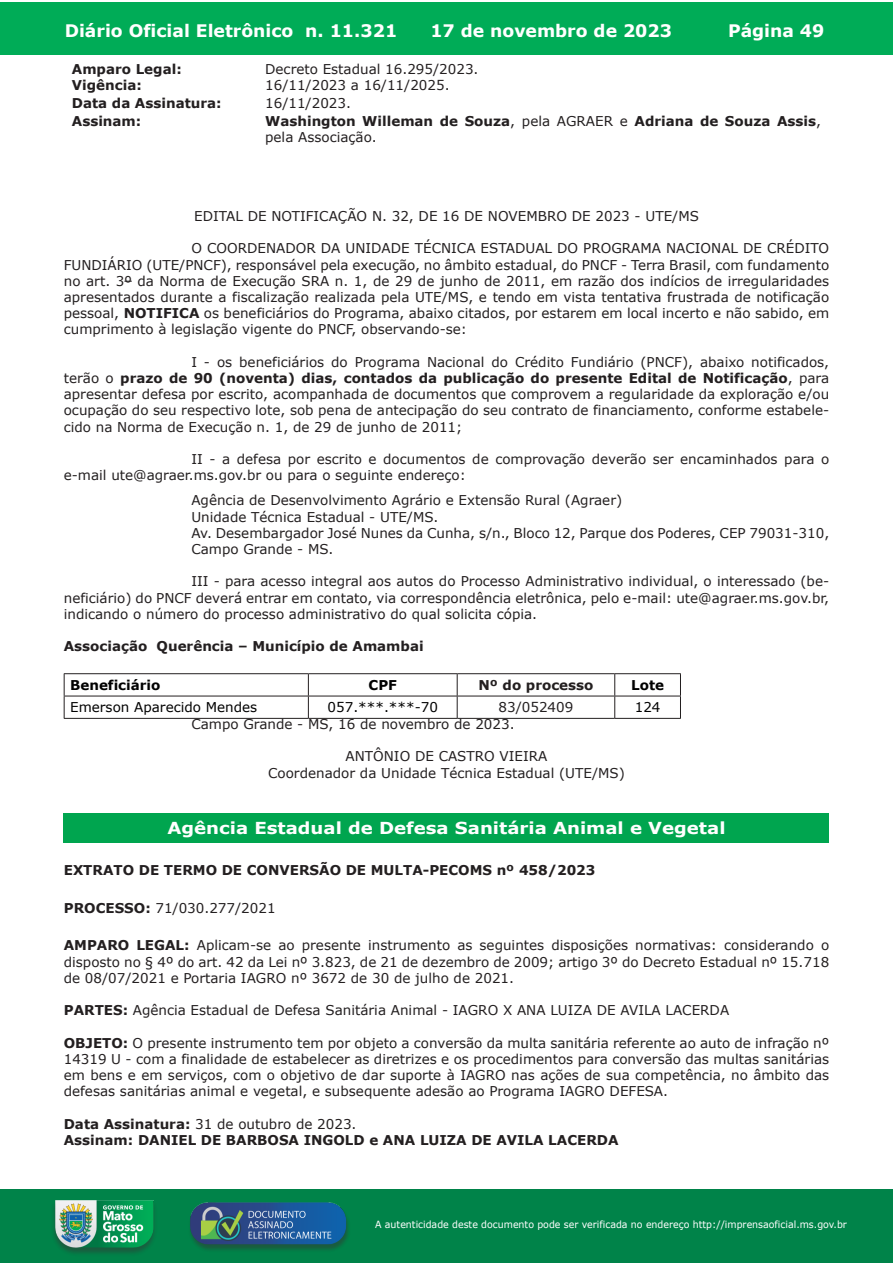
<style>
.page{position:relative;width:893px;height:1263px;background:#fff}
.page>*{position:absolute;margin:0;border:0;box-sizing:border-box;transform-origin:0 0}
.t1{font:700 17.25px "Verdana";color:#fff}
.t2{font:700 16.5px "Verdana";color:#fff;scale:1.1 1}
.t3{font:13.5px/16.2px "Verdana";color:#231f20;text-align:justify}
.t4{font:700 13.5px/16.2px "Verdana";color:#231f20}
.t5{font:13.5px "Verdana";color:#000}
.t6{font:700 13.5px "Verdana";color:#000}
.t7{font:9.9px "Verdana";color:#fff;scale:.95 1}
.s1{font-weight:400}
.s2{font-weight:700}
</style>
<div class="page">
<div style="left:0;top:2px;width:893px;height:53px;background:#00ac57"></div>
<div style="left:1px;top:1189px;width:892px;height:74px;background:#008349"></div>
<img style="left:49px;top:1198px;width:111px;height:61px">
<img style="left:185px;top:1201px;width:168px;height:54px">
<hr style="left:64px;top:673px;width:244px;height:1px;background:#231f20">
<hr style="left:308px;top:673px;width:149px;height:1px;background:#231f20">
<hr style="left:457px;top:673px;width:158px;height:1px;background:#231f20">
<hr style="left:615px;top:673px;width:66px;height:1px;background:#231f20">
<hr style="left:64px;top:718px;width:244px;height:1px;background:#231f20">
<hr style="left:308px;top:718px;width:149px;height:1px;background:#231f20">
<hr style="left:457px;top:718px;width:158px;height:1px;background:#231f20">
<hr style="left:615px;top:718px;width:66px;height:1px;background:#231f20">
<svg style="left:64px;top:674px;width:617px;height:44px"></svg>
<div style="left:64px;top:813px;width:765px;height:29px;background:#00a54f"></div>
<p class="t1" style="left:65px;top:18px;width:334px">Diário Oficial Eletrônico n. 11.321</p>
<p class="t1" style="left:430px;top:18px;width:243px">17 de novembro de 2023</p>
<p class="t1" style="left:728px;top:18px;width:98px">Página 49</p>
<p class="t4" style="left:72px;top:60px;width:111px">Amparo Legal:<br>Vigência:</p>
<p class="t3" style="left:265px;top:61px;width:215px">Decreto Estadual 16.295/2023.<br>16/11/2023 a 16/11/2025.</p>
<p class="t4" style="left:72px;top:95px;width:151px">Data da Assinatura:</p>
<p class="t3" style="left:265px;top:95px;width:87px">16/11/2023.</p>
<p class="t4" style="left:72px;top:113px;width:71px">Assinam:</p>
<p class="t4" style="left:265px;top:113px;width:557px">Washington Willeman de Souza<span class="s1">, pela AGRAER e</span> Adriana de Souza Assis<span class="s1">, pela Associação.</span></p>
<p class="t3" style="left:194px;top:208px;width:506px">EDITAL DE NOTIFICAÇÃO N. 32, DE 16 DE NOVEMBRO DE 2023 - UTE/MS</p>
<p class="t3" style="left:64px;top:240px;width:767px;text-indent:128px">O COORDENADOR DA UNIDADE TÉCNICA ESTADUAL DO PROGRAMA NACIONAL DE CRÉDITO FUNDIÁRIO (UTE/PNCF), responsável pela execução, no âmbito estadual, do PNCF - Terra Brasil, com fundamento no art. 3º da Norma de Execução SRA n. 1, de 29 de junho de 2011, em razão dos indícios de irregularidades apresentados durante a fiscalização realizada pela UTE/MS, e tendo em vista tentativa frustrada de notificação pessoal, <span class="s2">NOTIFICA</span> os beneficiários do Programa, abaixo citados, por estarem em local incerto e não sabido, em cumprimento à legislação vigente do PNCF, observando-se:</p>
<p class="t3" style="left:64px;top:354px;width:767px;text-indent:128px">I - os beneficiários do Programa Nacional do Crédito Fundiário (PNCF), abaixo notificados, terão o <span class="s2">prazo de 90 (noventa) dias, contados da publicação do presente Edital de Notificação</span>, para apresentar defesa por escrito, acompanhada de documentos que comprovem a regularidade da exploração e/ou ocupação do seu respectivo lote, sob pena de antecipação do seu contrato de financiamento, conforme estabele&shy;cido na Norma de Execução n. 1, de 29 de junho de 2011;</p>
<p class="t3" style="left:64px;top:451px;width:767px;text-indent:128px">II - a defesa por escrito e documentos de comprovação deverão ser encaminhados para o e-mail ute@agraer.ms.gov.br ou para o seguinte endereço:</p>
<p class="t3" style="left:191px;top:492px;width:639px;text-align:left">Agência de Desenvolvimento Agrário e Extensão Rural (Agraer)<br>Unidade Técnica Estadual - UTE/MS.<br>Av. Desembargador José Nunes da Cunha, s/n., Bloco 12, Parque dos Poderes, CEP 79031-310, Campo Grande - MS.</p>
<p class="t3" style="left:64px;top:573px;width:767px;text-indent:128px">III - para acesso integral aos autos do Processo Administrativo individual, o interessado (be&shy;neficiário) do PNCF deverá entrar em contato, via correspondência eletrônica, pelo e-mail: ute@agraer.ms.gov.br, indicando o número do processo administrativo do qual solicita cópia.</p>
<p class="t4" style="left:64px;top:638px;width:361px">Associação Querência – Município de Amambai</p>
<p class="t6" style="left:70px;top:675px;width:92px">Beneficiário</p>
<p class="t6" style="left:369px;top:675px;width:30px">CPF</p>
<p class="t4" style="left:478px;top:677px;width:117px">Nº do processo</p>
<p class="t6" style="left:631px;top:675px;width:34px">Lote</p>
<p class="t5" style="left:70px;top:698px;width:189px">Emerson Aparecido Mendes</p>
<p class="t5" style="left:328px;top:698px;width:112px">057.***.***-70</p>
<p class="t3" style="left:499px;top:699px;width:76px">83/052409</p>
<p class="t5" style="left:635px;top:698px;width:27px">124</p>
<p class="t3" style="left:191px;top:716px;width:325px">Campo Grande - MS, 16 de novembro de 2023.</p>
<p class="t3" style="left:268px;top:748px;width:358px;text-align:center">ANTÔNIO DE CASTRO VIEIRA<br>Coordenador da Unidade Técnica Estadual (UTE/MS)</p>
<p class="t2" style="left:167px;top:816px;width:509px">Agência Estadual de Defesa Sanitária Animal e Vegetal</p>
<p class="t4" style="left:64px;top:861px;width:533px">EXTRATO DE TERMO DE CONVERSÃO DE MULTA-PECOMS nº 458/2023</p>
<p class="t3" style="left:64px;top:899px;width:213px"><span class="s2">PROCESSO:</span> 71/030.277/2021</p>
<p class="t3" style="left:64px;top:937px;width:767px"><span class="s2">AMPARO LEGAL:</span> Aplicam-se ao presente instrumento as seguintes disposições normativas: considerando o disposto no § 4º do art. 42 da Lei nº 3.823, de 21 de dezembro de 2009; artigo 3º do Decreto Estadual nº 15.718 de 08/07/2021 e Portaria IAGRO nº 3672 de 30 de julho de 2021.</p>
<p class="t3" style="left:64px;top:1002px;width:667px"><span class="s2">PARTES:</span> Agência Estadual de Defesa Sanitária Animal - IAGRO X ANA LUIZA DE AVILA LACERDA</p>
<p class="t3" style="left:64px;top:1034px;width:767px"><span class="s2">OBJETO:</span> O presente instrumento tem por objeto a conversão da multa sanitária referente ao auto de infração nº 14319 U - com a finalidade de estabelecer as diretrizes e os procedimentos para conversão das multas sanitárias em bens e em serviços, com o objetivo de dar suporte à IAGRO nas ações de sua competência, no âmbito das defesas sanitárias animal e vegetal, e subsequente adesão ao Programa IAGRO DEFESA.</p>
<p class="t4" style="left:64px;top:1115px;width:556px">Data Assinatura: <span class="s1">31 de outubro de 2023.<br></span>Assinam: DANIEL DE BARBOSA INGOLD e ANA LUIZA DE AVILA LACERDA</p>
<p class="t7" style="left:375px;top:1218px;width:498px">A autenticidade deste documento pode ser verificada no endereço http://imprensaoficial.ms.gov.br</p>
</div>
